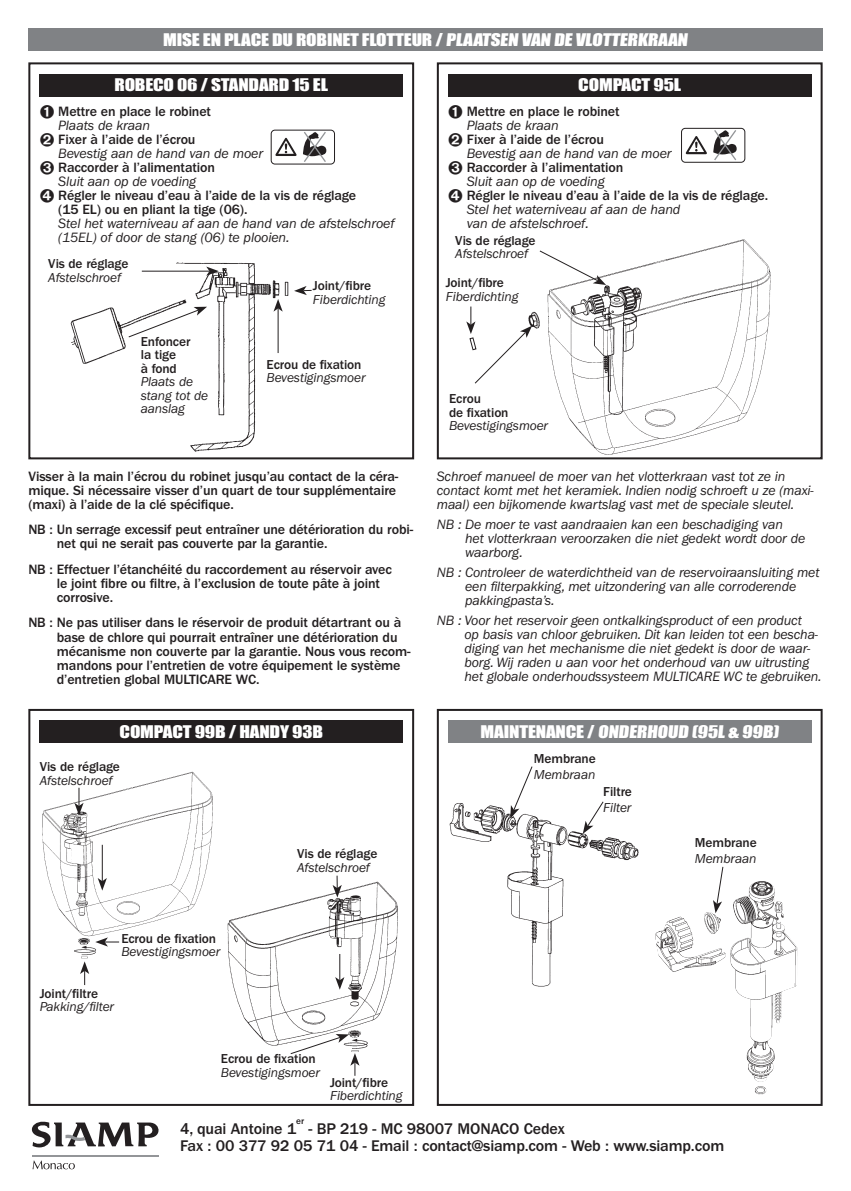
<style>
.page{position:relative;width:851px;height:1191px;background:#fff}
.page>*{position:absolute;margin:0;border:0;box-sizing:border-box;transform-origin:0 0}
.t1{font:16px "Impact";letter-spacing:-.01em;color:#fff;scale:1.2 1}
.t2{font:500 16px/16.8px "ITC Franklin Gothic Std";letter-spacing:-.01em;color:#231f20}
.t3{font:italic 14px/14px "ITC Franklin Gothic Std";letter-spacing:-.01em;color:#231f20}
.t4{font:500 14px/14px "ITC Franklin Gothic Std";letter-spacing:-.01em;color:#231f20}
.t5{font:italic 13.4px/13.4px "ITC Franklin Gothic Std";letter-spacing:-.01em;color:#231f20}
.t6{font:500 13.4px/13.4px "ITC Franklin Gothic Std";letter-spacing:-.01em;color:#231f20}
.t7{font:500 9.4px "ITC Franklin Gothic Std";color:#231f20}
</style>
<div class="page">
<img style="left:70px;top:262px;width:219px;height:190px">
<div style="left:28px;top:28px;width:794px;height:23px;background:#808285"></div>
<div style="left:28px;top:62px;width:386px;height:397px;border:2px solid #231f20"></div>
<div style="left:40px;top:74px;width:363px;height:22px;background:#231f20"></div>
<img style="left:532px;top:239px;width:239px;height:216px">
<div style="left:437px;top:62px;width:385px;height:397px;border:2px solid #231f20"></div>
<div style="left:437px;top:709px;width:385px;height:397px;border:2px solid #231f20"></div>
<div style="left:28px;top:709px;width:386px;height:397px;border:2px solid #231f20"></div>
<img style="left:227px;top:881px;width:171px;height:185px">
<svg style="left:332px;top:875px;width:10px;height:22px"></svg>
<svg style="left:335px;top:954px;width:9px;height:35px"></svg>
<svg style="left:289px;top:1034px;width:70px;height:41px"></svg>
<svg style="left:103px;top:937px;width:16px;height:9px"></svg>
<svg style="left:80px;top:965px;width:9px;height:20px"></svg>
<img style="left:42px;top:771px;width:171px;height:166px">
<img style="left:74px;top:938px;width:29px;height:27px">
<img style="left:449px;top:803px;width:190px;height:184px">
<svg style="left:510px;top:766px;width:23px;height:52px"></svg>
<svg style="left:713px;top:866px;width:11px;height:47px"></svg>
<svg style="left:582px;top:801px;width:22px;height:33px"></svg>
<img style="left:730px;top:882px;width:45px;height:199px">
<hr style="left:142px;top:271px;width:67px;height:1px;background:#231f20">
<svg style="left:206px;top:266px;width:13px;height:10px"></svg>
<svg style="left:538px;top:250px;width:68px;height:35px"></svg>
<svg style="left:127px;top:307px;width:80px;height:31px"></svg>
<hr style="left:277px;top:308px;width:1px;height:45px;background:#231f20">
<svg style="left:273px;top:299px;width:10px;height:13px"></svg>
<svg style="left:294px;top:286px;width:17px;height:9px"></svg>
<svg style="left:466px;top:306px;width:66px;height:78px"></svg>
<div style="left:448px;top:74px;width:363px;height:22px;background:#231f20"></div>
<div style="left:40px;top:720px;width:363px;height:23px;background:#231f20"></div>
<div style="left:448px;top:720px;width:363px;height:23px;background:#808285"></div>
<svg style="left:31px;top:1121px;width:128px;height:49px"></svg>
<hr style="left:32px;top:1155px;width:126px;height:1px;background:#939598">
<svg style="left:685px;top:136px;width:21px;height:18px"></svg>
<svg style="left:713px;top:130px;width:24px;height:30px"></svg>
<div style="left:681px;top:128px;width:63px;height:34px;border:1px solid #231f20;border-radius:4px"></div>
<svg style="left:275px;top:138px;width:21px;height:18px"></svg>
<svg style="left:303px;top:132px;width:24px;height:30px"></svg>
<div style="left:271px;top:130px;width:63px;height:34px;border:1px solid #231f20;border-radius:4px"></div>
<p class="t1" style="left:163px;top:27px;width:440px">MISE EN PLACE DU ROBINET FLOTTEUR / PLAATSEN VAN DE VLOTTERKRAAN</p>
<p class="t1" style="left:114px;top:73px;width:179px">ROBECO 06 / STANDARD 15 EL</p>
<p class="t1" style="left:578px;top:73px;width:87px">COMPACT 95L</p>
<p class="t4" style="left:58px;top:104px;width:154px">Mettre en place le robinet</p>
<p class="t3" style="left:58px;top:118px;width:93px">Plaats de kraan</p>
<p class="t4" style="left:58px;top:132px;width:139px">Fixer à l’aide de l’écrou</p>
<p class="t3" style="left:58px;top:146px;width:206px">Bevestig aan de hand van de moer</p>
<p class="t4" style="left:58px;top:160px;width:158px">Raccorder à l’alimentation</p>
<p class="t3" style="left:58px;top:174px;width:140px">Sluit aan op de voeding</p>
<p class="t4" style="left:58px;top:188px;width:299px">Régler le niveau d’eau à l’aide de la vis de réglage (15 EL) ou en pliant la tige (06).</p>
<p class="t3" style="left:58px;top:216px;width:338px">Stel het waterniveau af aan de hand van de afstelschroef (15EL) of door de stang (06) te plooien.</p>
<p class="t6" style="left:48px;top:257px;width:82px">Vis de réglage</p>
<p class="t5" style="left:48px;top:271px;width:74px">Afstelschroef</p>
<p class="t6" style="left:313px;top:279px;width:60px">Joint/fibre</p>
<p class="t5" style="left:313px;top:293px;width:74px">Fiberdichting</p>
<p class="t6" style="left:141px;top:335px;width:51px">Enfoncer la tige<br>à fond</p>
<p class="t5" style="left:141px;top:375px;width:69px">Plaats de stang tot de aanslag</p>
<p class="t6" style="left:266px;top:358px;width:96px">Ecrou de fixation</p>
<p class="t5" style="left:266px;top:371px;width:100px">Bevestigingsmoer</p>
<p class="t4" style="left:28px;top:469px;width:371px">Visser à la main l’écrou du robinet jusqu’au contact de la céra&shy;mique. Si nécessaire visser d’un quart de tour supplémentaire (maxi) à l’aide de la clé spécifique.</p>
<p class="t4" style="left:57px;top:523px;width:358px;text-indent:-28px">NB : Un serrage excessif peut entraîner une détérioration du robi&shy;net qui ne serait pas couverte par la garantie.</p>
<p class="t4" style="left:57px;top:562px;width:336px;text-indent:-28px">NB : Effectuer l’étanchéité du raccordement au réservoir avec le joint fibre ou filtre, à l’exclusion de toute pâte à joint corrosive.</p>
<p class="t4" style="left:57px;top:616px;width:355px;text-indent:-28px">NB : Ne pas utiliser dans le réservoir de produit détartrant ou à base de chlore qui pourrait entraîner une détérioration du mécanisme non couverte par la garantie. Nous vous recom&shy;mandons pour l’entretien de votre équipement le système d’entretien global MULTICARE WC.</p>
<p class="t4" style="left:466px;top:104px;width:154px">Mettre en place le robinet</p>
<p class="t3" style="left:466px;top:118px;width:93px">Plaats de kraan</p>
<p class="t4" style="left:466px;top:132px;width:139px">Fixer à l’aide de l’écrou</p>
<p class="t3" style="left:466px;top:146px;width:206px">Bevestig aan de hand van de moer</p>
<p class="t4" style="left:466px;top:160px;width:158px">Raccorder à l’alimentation</p>
<p class="t3" style="left:466px;top:174px;width:140px">Sluit aan op de voeding</p>
<p class="t4" style="left:466px;top:188px;width:303px">Régler le niveau d’eau à l’aide de la vis de réglage.</p>
<p class="t3" style="left:466px;top:202px;width:215px">Stel het waterniveau af aan de hand van de afstelschroef.</p>
<p class="t6" style="left:455px;top:234px;width:82px">Vis de réglage</p>
<p class="t5" style="left:455px;top:247px;width:74px">Afstelschroef</p>
<p class="t6" style="left:445px;top:276px;width:60px">Joint/fibre</p>
<p class="t5" style="left:445px;top:290px;width:74px">Fiberdichting</p>
<p class="t6" style="left:449px;top:392px;width:61px">Ecrou<br>de fixation</p>
<p class="t5" style="left:449px;top:419px;width:100px">Bevestigingsmoer</p>
<p class="t3" style="left:437px;top:469px;width:378px">Schroef manueel de moer van het vlotterkraan vast tot ze in contact komt met het keramiek. Indien nodig schroeft u ze (maxi&shy;maal) een bijkomende kwartslag vast met de speciale sleutel.</p>
<p class="t3" style="left:465px;top:517px;width:341px;text-indent:-28px">NB : De moer te vast aandraaien kan een beschadiging van het vlotterkraan veroorzaken die niet gedekt wordt door de waarborg.</p>
<p class="t3" style="left:465px;top:565px;width:356px;text-indent:-28px">NB : Controleer de waterdichtheid van de reservoiraansluiting met een filterpakking, met uitzondering van alle corroderende pakkingpasta’s.</p>
<p class="t3" style="left:464px;top:613px;width:358px;text-indent:-28px">NB : Voor het reservoir geen ontkalkingsproduct of een product<br>op basis van chloor gebruiken. Dit kan leiden tot een bescha&shy;diging van het mechanisme die niet gedekt is door de waar&shy;borg. Wij raden u aan voor het onderhoud van uw uitrusting het globale onderhoudssysteem MULTICARE WC te gebruiken.</p>
<p class="t1" style="left:119px;top:719px;width:171px">COMPACT 99B / HANDY 93B</p>
<p class="t1" style="left:480px;top:719px;width:252px">MAINTENANCE / ONDERHOUD (95L &amp; 99B)</p>
<p class="t6" style="left:40px;top:760px;width:82px">Vis de réglage</p>
<p class="t5" style="left:40px;top:774px;width:74px">Afstelschroef</p>
<p class="t6" style="left:121px;top:931px;width:96px">Ecrou de fixation</p>
<p class="t5" style="left:121px;top:945px;width:100px">Bevestigingsmoer</p>
<p class="t6" style="left:40px;top:986px;width:60px">Joint/filtre</p>
<p class="t5" style="left:40px;top:1000px;width:76px">Pakking/filter</p>
<p class="t6" style="left:297px;top:847px;width:82px">Vis de réglage</p>
<p class="t5" style="left:297px;top:860px;width:74px">Afstelschroef</p>
<p class="t6" style="left:221px;top:1052px;width:96px">Ecrou de fixation</p>
<p class="t5" style="left:221px;top:1066px;width:100px">Bevestigingsmoer</p>
<p class="t6" style="left:330px;top:1075px;width:60px">Joint/fibre</p>
<p class="t5" style="left:330px;top:1089px;width:74px">Fiberdichting</p>
<p class="t6" style="left:534px;top:752px;width:63px">Membrane</p>
<p class="t5" style="left:534px;top:768px;width:63px">Membraan</p>
<p class="t6" style="left:603px;top:785px;width:30px">Filtre</p>
<p class="t5" style="left:603px;top:801px;width:30px">Filter</p>
<p class="t6" style="left:694px;top:836px;width:63px">Membrane</p>
<p class="t5" style="left:694px;top:852px;width:63px">Membraan</p>
<p class="t7" style="left:296px;top:1116px;width:9px">er</p>
<p class="t2" style="left:180px;top:1120px;width:545px;text-indent:128px">- BP 219 - MC 98007 MONACO Cedex<br>Fax : 00 377 92 05 71 04 - Email : contact@siamp.com - Web : www.siamp.com</p>
<p class="t2" style="left:180px;top:1120px;width:118px">4, quai Antoine 1</p>
</div>
